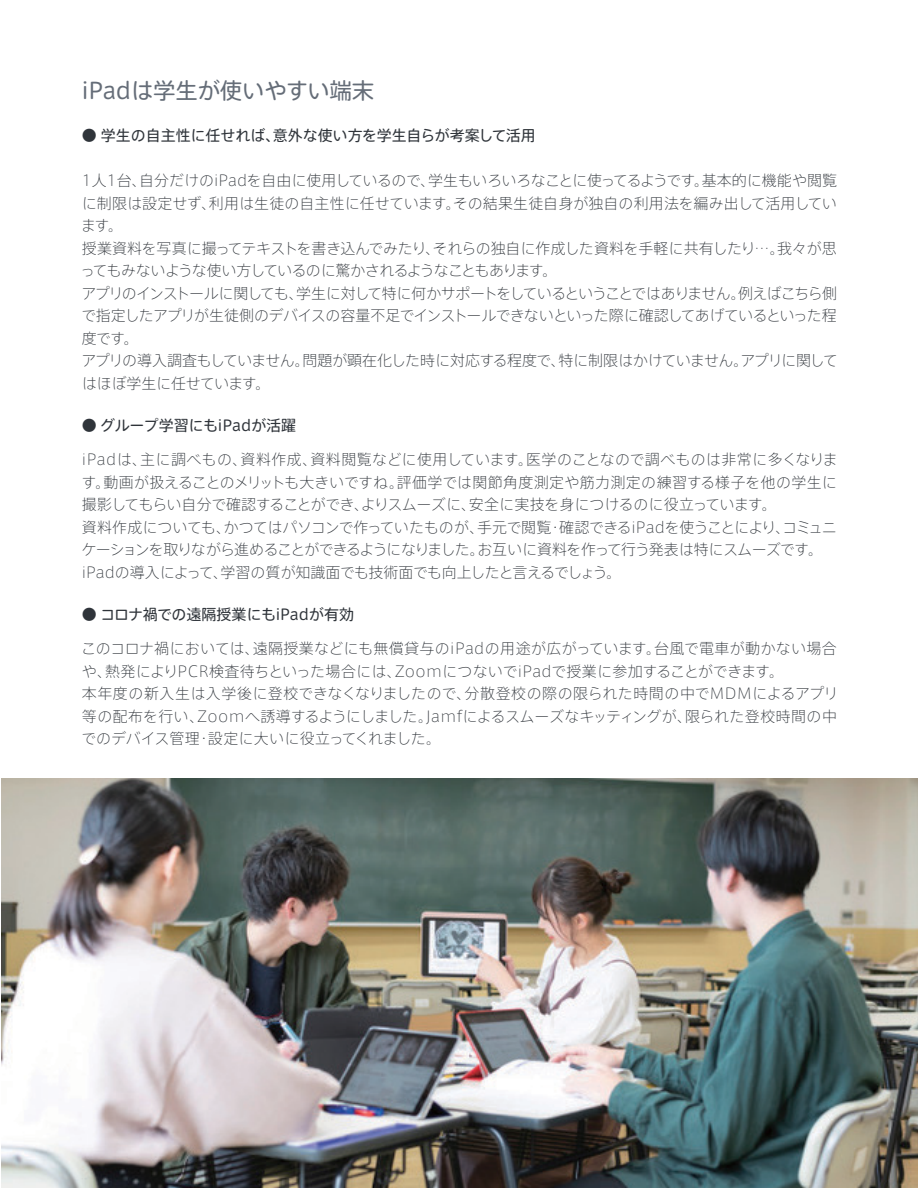
<style>
.page{position:relative;width:918px;height:1188px;background:#fff}
.page>*{position:absolute;margin:0;border:0;box-sizing:border-box;transform-origin:0 0}
.t1{font:22.5px "Axis Round 100 Std N R";letter-spacing:-.015em;color:#656d78}
.t2{font:15px/22.5px "Axis Round 100 Std N EL";letter-spacing:-.015em;color:#2f343a}
.t3{font:15px/22.5px "Axis Round 100 Std N EL";letter-spacing:.015em;color:#2f343a}
.t4{font:15px "Axis Round 100 Std N R";letter-spacing:-.01em;color:#2f343a}
.s1{font-family:"Axis Round 100 Std N UL"}
</style>
<div class="page">
<img style="left:1px;top:779px;width:917px;height:409px">
<h1 class="t1" style="left:82px;top:75px;width:294px">iPadは学生が使いやすい端末</h1>
<p class="t4" style="left:82px;top:125px;width:455px"><span class="s1">●</span> 学生の自主性に任せれば、意外な使い方を学生自らが考案して活用</p>
<p class="t2" style="left:80px;top:169px;width:759px">1人1台、自分だけのiPadを自由に使用しているので、学生もいろいろなことに使ってるようです。基本的に機能や閲覧に制限は設定せず、利用は生徒の自主性に任せています。その結果生徒自身が独自の利用法を編み出して活用しています。<br>授業資料を写真に撮ってテキストを書き込んでみたり、それらの独自に作成した資料を手軽に共有したり…。我々が思ってもみないような使い方しているのに驚かされるようなこともあります。<br>アプリのインストールに関しても、学生に対して特に何かサポートをしているということではありません。例えばこちら側で指定したアプリが生徒側のデバイスの容量不足でインストールできないといった際に確認してあげているといった程度です。<br>アプリの導入調査もしていません。問題が顕在化した時に対応する程度で、特に制限はかけていません。アプリに関してはほぼ学生に任せています。</p>
<p class="t4" style="left:82px;top:414px;width:216px">● グループ学習にもiPadが活躍</p>
<p class="t2" style="left:81px;top:448px;width:758px">iPadは、主に調べもの、資料作成、資料閲覧などに使用しています。医学のことなので調べものは非常に多くなります。動画が扱えることのメリットも大きいですね。評価学では関節角度測定や筋力測定の練習する様子を他の学生に撮影してもらい自分で確認することができ、よりスムーズに、安全に実技を身につけるのに役立っています。<br>資料作成についても、かつてはパソコンで作っていたものが、手元で閲覧・確認できるiPadを使うことにより、コミュニケーションを取りながら進めることができるようになりました。お互いに資料を作って行う発表は特にスムーズです。iPadの導入によって、学習の質が知識面でも技術面でも向上したと言えるでしょう。</p>
<p class="t4" style="left:82px;top:603px;width:274px">● コロナ禍での遠隔授業にもiPadが有効</p>
<p class="t3" style="left:81px;top:637px;width:759px">このコロナ禍においては、遠隔授業などにも無償貸与のiPadの用途が広がっています。台風で電車が動かない場合や、熱発によりPCR検査待ちといった場合には、ZoomにつないでiPadで授業に参加することができます。<br>本年度の新入生は入学後に登校できなくなりましたので、分散登校の際の限られた時間の中でMDMによるアプリ等の配布を行い、Zoomへ誘導するようにしました。Jamfによるスムーズなキッティングが、限られた登校時間の中でのデバイス管理・設定に大いに役立ってくれました。</p>
</div>
